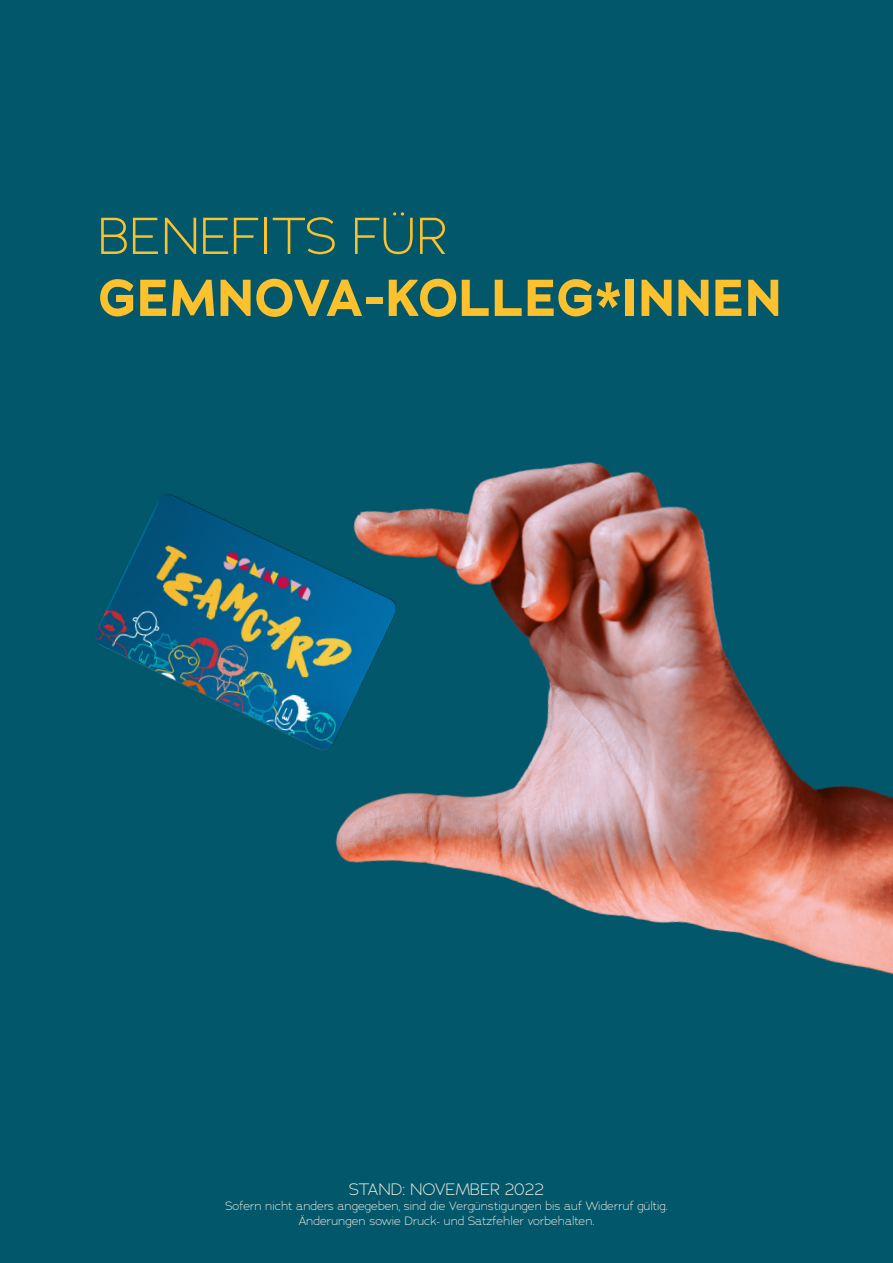
<style>
.page{position:relative;width:893px;height:1263px;background:#fff}
.page>*{position:absolute;margin:0;border:0;box-sizing:border-box;transform-origin:0 0}
.t1{font:700 51.6px "Adrianna";letter-spacing:.015em;color:#fcc12c}
.t2{font:300 51.6px "Adrianna";letter-spacing:.015em;color:#fcc12c}
.t3{font:300 16.5px "Adrianna";letter-spacing:.015em;color:#f2eadf}
.t4{font:300 12px/15px "Adrianna";color:#f2eadf;text-align:center}
</style>
<div class="page">
<img style="left:0;top:0;width:893px;height:1263px">
<h1 class="t2" style="left:99px;top:204px;width:350px">BENEFITS FÜR</h1>
<h1 class="t1" style="left:99px;top:264px;width:684px">GEMNOVA-KOLLEG*INNEN</h1>
<h2 class="t3" style="left:349px;top:1179px;width:196px">STAND: NOVEMBER 2022</h2>
<p class="t4" style="left:225px;top:1198px;width:444px">Sofern nicht anders angegeben, sind die Vergünstigungen bis auf Widerruf gültig.<br>Änderungen sowie Druck- und Satzfehler vorbehalten.</p>
</div>
